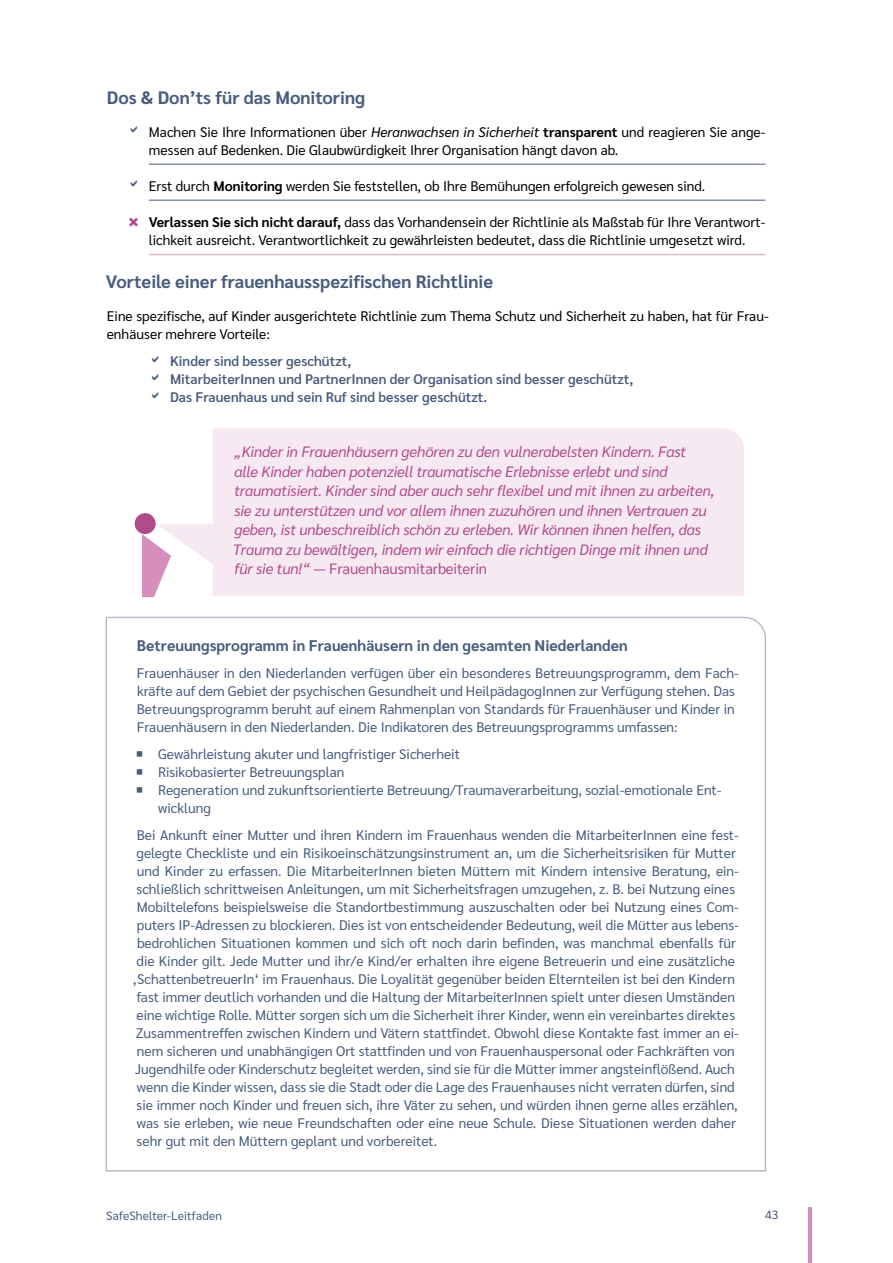
<style>
.page{position:relative;width:893px;height:1263px;background:#fff}
.page>*{position:absolute;margin:0;border:0;box-sizing:border-box;transform-origin:0 0}
.t1{font:700 18px "Sarabun";color:#485c7c}
.t2{font:700 15.3px "Sarabun";color:#485c7c}
.t3{font:italic 15px/19.5px "Sarabun";letter-spacing:-.01em;color:#b14c8a}
.t4{font:13.8px/18px "Sarabun";color:#485c7c}
.t5{font:13.8px/18px "Sarabun";color:#000}
.t6{font:600 13.8px/18px "Sarabun";color:#485c7c}
.t7{font:12px "Sarabun";letter-spacing:.01em;color:#485c7c}
.s1{font-style:italic}
.s2{font-weight:700}
.s3{font-style:normal}
</style>
<div class="page">
<hr style="left:808px;top:1207px;width:4px;height:56px;background:#d68fbd">
<hr style="left:149px;top:164px;width:616px;height:1px;background:#485c7c">
<hr style="left:149px;top:200px;width:616px;height:1px;background:#485c7c">
<hr style="left:149px;top:254px;width:616px;height:1px;background:#e0b7d0">
<div style="left:213px;top:428px;width:531px;height:168px;background:#f7e9f2"></div>
<svg style="left:105px;top:616px;width:662px;height:556px"></svg>
<div style="left:135px;top:513px;width:21px;height:21px;background:#b14c8a;border-radius:50%"></div>
<svg style="left:142px;top:524px;width:72px;height:73px"></svg>
<h1 class="t1" style="left:107px;top:88px;width:260px">Dos &amp; Don’ts für das Monitoring</h1>
<p class="t5" style="left:149px;top:124px;width:618px">Machen Sie Ihre Informationen über <span class="s1">Heranwachsen in Sicherheit</span> <span class="s2">transparent</span> und reagieren Sie ange&shy;messen auf Bedenken. Die Glaubwürdigkeit Ihrer Organisation hängt davon ab.</p>
<p class="t5" style="left:149px;top:178px;width:558px">Erst durch <span class="s2">Monitoring</span> werden Sie feststellen, ob Ihre Bemühungen erfolgreich gewesen sind.</p>
<p class="t5" style="left:149px;top:214px;width:618px"><span class="s2">Verlassen Sie sich nicht darauf,</span> dass das Vorhandensein der Richtlinie als Maßstab für Ihre Verantwort&shy;lichkeit ausreicht. Verantwortlichkeit zu gewährleisten bedeutet, dass die Richtlinie umgesetzt wird.</p>
<h1 class="t1" style="left:106px;top:271px;width:389px">Vorteile einer frauenhausspezifischen Richtlinie</h1>
<p class="t5" style="left:107px;top:307px;width:663px">Eine spezifische, auf Kinder ausgerichtete Richtlinie zum Thema Schutz und Sicherheit zu haben, hat für Frau&shy;enhäuser mehrere Vorteile:</p>
<p class="t6" style="left:170px;top:352px;width:465px">Kinder sind besser geschützt,<br>MitarbeiterInnen und PartnerInnen der Organisation sind besser geschützt,<br>Das Frauenhaus und sein Ruf sind besser geschützt.</p>
<p class="t3" style="left:233px;top:442px;width:483px">„Kinder in Frauenhäusern gehören zu den vulnerabelsten Kindern. Fast<br>alle Kinder haben potenziell traumatische Erlebnisse erlebt und sind traumatisiert. Kinder sind aber auch sehr flexibel und mit ihnen zu arbeiten, sie zu unterstützen und vor allem ihnen zuzuhören und ihnen Vertrauen zu geben, ist unbeschreiblich schön zu erleben. Wir können ihnen helfen, das Trauma zu bewältigen, indem wir einfach die richtigen Dinge mit ihnen und für sie tun!“ <span class="s3">— Frauenhausmitarbeiterin</span></p>
<p class="t2" style="left:137px;top:637px;width:493px">Betreuungsprogramm in Frauenhäusern in den gesamten Niederlanden</p>
<p class="t4" style="left:137px;top:664px;width:604px">Frauenhäuser in den Niederlanden verfügen über ein besonderes Betreuungsprogramm, dem Fach&shy;kräfte auf dem Gebiet der psychischen Gesundheit und HeilpädagogInnen zur Verfügung stehen. Das Betreuungsprogramm beruht auf einem Rahmenplan von Standards für Frauenhäuser und Kinder in Frauenhäusern in den Niederlanden. Die Indikatoren des Betreuungsprogramms umfassen:</p>
<p class="t4" style="left:136px;top:745px;width:326px">○ Gewährleistung akuter und langfristiger Sicherheit</p>
<p class="t4" style="left:136px;top:763px;width:210px">○ Risikobasierter Betreuungsplan</p>
<p class="t4" style="left:158px;top:781px;width:565px;text-indent:-22px">○ Regeneration und zukunftsorientierte Betreuung/Traumaverarbeitung, sozial-emotionale Ent&shy;wicklung</p>
<p class="t4" style="left:137px;top:826px;width:604px">Bei Ankunft einer Mutter und ihren Kindern im Frauenhaus wenden die MitarbeiterInnen eine fest-</p>
<p class="t4" style="left:137px;top:844px;width:601px">gelegte Checkliste und ein Risikoeinschätzungsinstrument an, um die Sicherheitsrisiken für Mutter</p>
<p class="t4" style="left:137px;top:862px;width:604px">und Kinder zu erfassen. Die MitarbeiterInnen bieten Müttern mit Kindern intensive Beratung, ein-</p>
<p class="t4" style="left:137px;top:880px;width:600px">schließlich schrittweisen Anleitungen, um mit Sicherheitsfragen umzugehen, z. B. bei Nutzung eines</p>
<p class="t4" style="left:137px;top:898px;width:604px">Mobiltelefons beispielsweise die Standortbestimmung auszuschalten oder bei Nutzung eines Com-</p>
<p class="t4" style="left:137px;top:916px;width:604px">puters IP-Adressen zu blockieren. Dies ist von entscheidender Bedeutung, weil die Mütter aus lebens-</p>
<p class="t4" style="left:137px;top:934px;width:600px">bedrohlichen Situationen kommen und sich oft noch darin befinden, was manchmal ebenfalls für</p>
<p class="t4" style="left:137px;top:952px;width:600px">die Kinder gilt. Jede Mutter und ihr/e Kind/er erhalten ihre eigene Betreuerin und eine zusätzliche</p>
<p class="t4" style="left:132px;top:970px;width:604px">‚SchattenbetreuerIn‘ im Frauenhaus. Die Loyalität gegenüber beiden Elternteilen ist bei den Kindern</p>
<p class="t4" style="left:137px;top:988px;width:599px">fast immer deutlich vorhanden und die Haltung der MitarbeiterInnen spielt unter diesen Umständen</p>
<p class="t4" style="left:137px;top:1006px;width:600px">eine wichtige Rolle. Mütter sorgen sich um die Sicherheit ihrer Kinder, wenn ein vereinbartes direktes</p>
<p class="t4" style="left:136px;top:1024px;width:605px">Zusammentreffen zwischen Kindern und Vätern stattfindet. Obwohl diese Kontakte fast immer an ei-</p>
<p class="t4" style="left:137px;top:1042px;width:599px">nem sicheren und unabhängigen Ort stattfinden und von Frauenhauspersonal oder Fachkräften von</p>
<p class="t4" style="left:135px;top:1060px;width:601px">Jugendhilfe oder Kinderschutz begleitet werden, sind sie für die Mütter immer angsteinflößend. Auch</p>
<p class="t4" style="left:137px;top:1078px;width:599px">wenn die Kinder wissen, dass sie die Stadt oder die Lage des Frauenhauses nicht verraten dürfen, sind</p>
<p class="t4" style="left:137px;top:1096px;width:603px">sie immer noch Kinder und freuen sich, ihre Väter zu sehen, und würden ihnen gerne alles erzählen,</p>
<p class="t4" style="left:137px;top:1114px;width:600px">was sie erleben, wie neue Freundschaften oder eine neue Schule. Diese Situationen werden daher</p>
<p class="t4" style="left:137px;top:1132px;width:302px">sehr gut mit den Müttern geplant und vorbereitet.</p>
<p class="t7" style="left:106px;top:1208px;width:117px">SafeShelter-Leitfaden</p>
<p class="t7" style="left:765px;top:1208px;width:15px">43</p>
</div>
